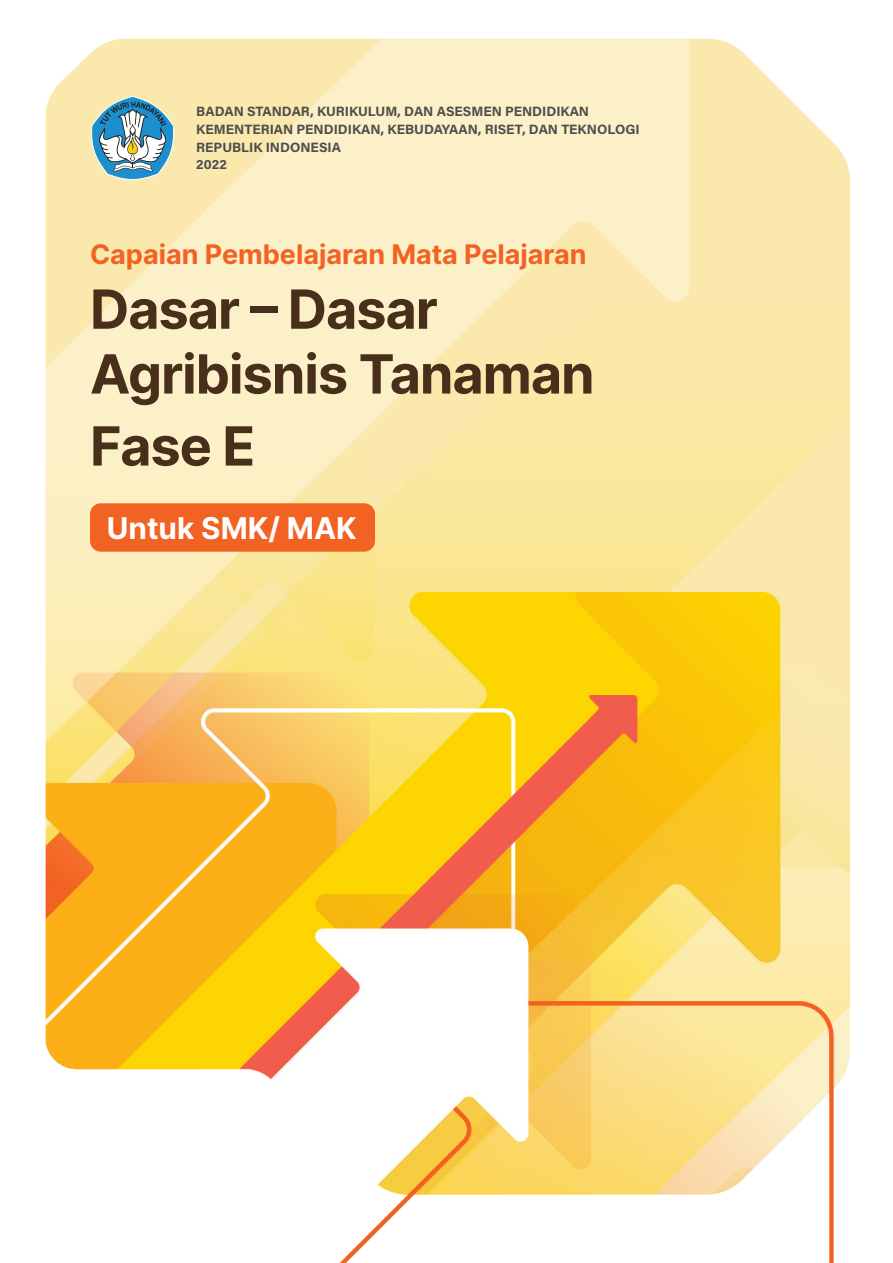
<style>
.page{position:relative;width:893px;height:1263px;background:#fff}
.page>*{position:absolute;margin:0;border:0;box-sizing:border-box;transform-origin:0 0}
.t1{font:700 54px/64.8px "Inter";letter-spacing:-.02em;color:#482f1b}
.t2{font:700 30px "Inter";color:#fff}
.t3{font:700 27px "Inter";color:#f26222}
.t4{font:700 13.5px/17.9px "Acumin Pro";color:#4d4d4d}
</style>
<div class="page">
<img style="left:45px;top:38px;width:805px;height:1225px">
<div style="left:90px;top:503px;width:285px;height:49px;background:#f26222;border-radius:11px"></div>
<svg style="left:91px;top:96px;width:83px;height:85px"></svg>
<p class="t4" style="left:196px;top:102px;width:445px">BADAN STANDAR, KURIKULUM, DAN ASESMEN PENDIDIKAN KEMENTERIAN PENDIDIKAN, KEBUDAYAAN, RISET, DAN TEKNOLOGI REPUBLIK INDONESIA<br>2022</p>
<p class="t3" style="left:90px;top:234px;width:498px">Capaian Pembelajaran Mata Pelajaran</p>
<p class="t1" style="left:90px;top:275px;width:506px">Dasar – Dasar<br>Agribisnis Tanaman</p>
<p class="t1" style="left:90px;top:412px;width:167px">Fase E</p>
<p class="t2" style="left:107px;top:506px;width:251px">Untuk SMK/ MAK</p>
</div>
